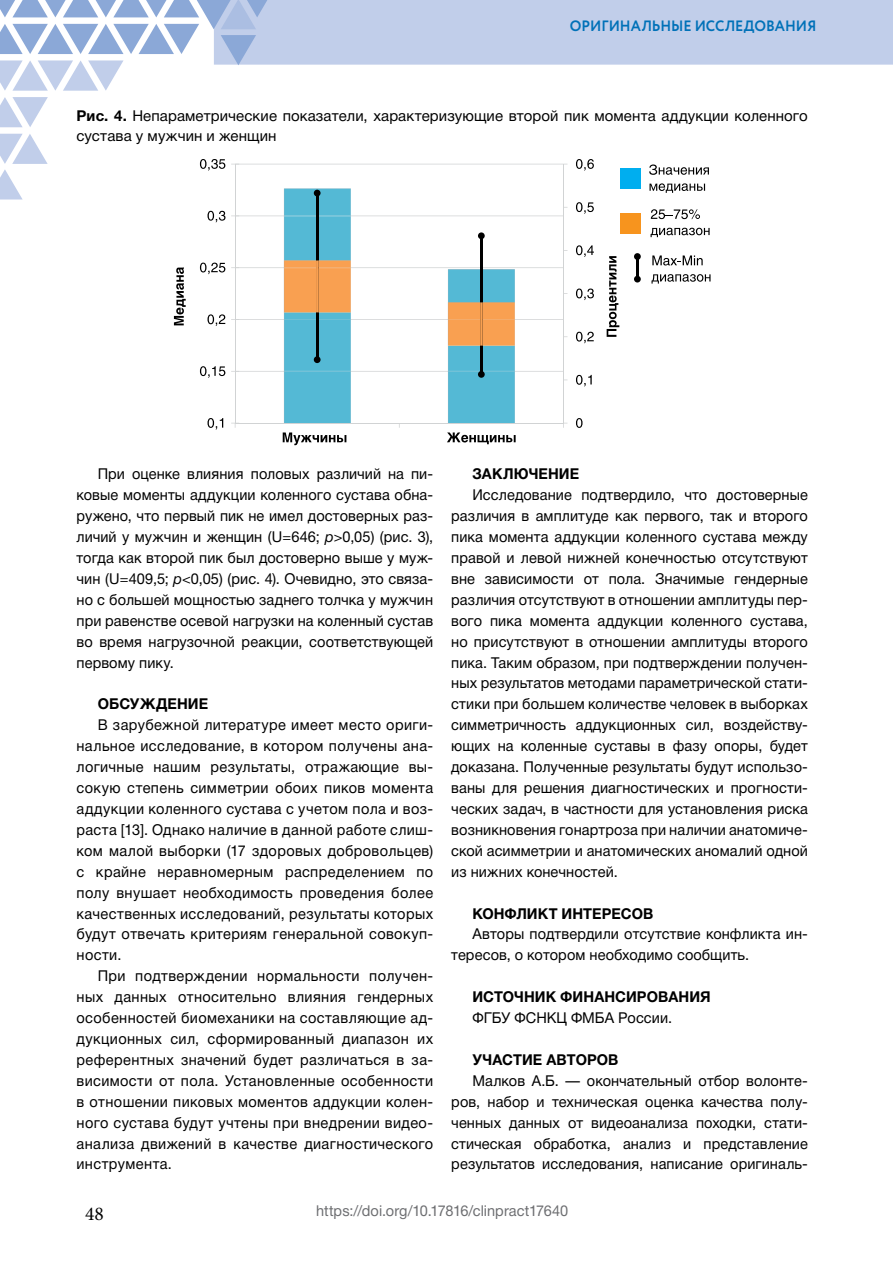
<style>
.page{position:relative;width:893px;height:1263px;background:#fff}
.page>*{position:absolute;margin:0;border:0;box-sizing:border-box;transform-origin:0 0}
.t1{font:19.5px "Minion Pro";color:#000}
.t2{font:15px/20.9px "Helvetica Neue Cyr";letter-spacing:.01em;color:#000;text-align:justify}
.t3{font:700 15px "Helvetica Neue Cyr";letter-spacing:.005em;color:#000}
.t4{font:15px "Helvetica Neue Cyr";letter-spacing:.005em;color:#6d6e71}
.t5{font:700 15px "Circe";letter-spacing:-.005em;color:#0071b8;scale:.95 1}
.s1{font-weight:700}
.s2{font-style:italic}
</style>
<div class="page">
<svg style="left:0;top:97px;width:48px;height:30px"></svg>
<svg style="left:0;top:134px;width:48px;height:65px"></svg>
<svg style="left:0;top:0;width:893px;height:91px"></svg>
<hr style="left:235px;top:371px;width:328px;height:1px;background:#d1d3d4">
<hr style="left:235px;top:319px;width:328px;height:1px;background:#d1d3d4">
<hr style="left:235px;top:267px;width:328px;height:1px;background:#d1d3d4">
<hr style="left:235px;top:216px;width:328px;height:1px;background:#d1d3d4">
<hr style="left:235px;top:164px;width:328px;height:1px;background:#d1d3d4">
<div style="left:284px;top:188px;width:67px;height:235px;background:#54b9d5"></div>
<img style="left:284px;top:215px;width:67px;height:157px">
<div style="left:448px;top:269px;width:67px;height:154px;background:#54b9d5"></div>
<img style="left:448px;top:371px;width:67px;height:1px">
<hr style="left:563px;top:164px;width:1px;height:259px;background:#d1d3d4">
<hr style="left:235px;top:164px;width:1px;height:259px;background:#d1d3d4">
<hr style="left:235px;top:423px;width:328px;height:1px;background:#d1d3d4">
<hr style="left:316px;top:193px;width:2px;height:167px;background:#000">
<div style="left:314px;top:356px;width:7px;height:7px;background:#000;border-radius:50%"></div>
<div style="left:314px;top:190px;width:7px;height:6px;background:#000;border-radius:50%"></div>
<hr style="left:480px;top:236px;width:2px;height:138px;background:#000">
<div style="left:478px;top:371px;width:7px;height:7px;background:#000;border-radius:50%"></div>
<div style="left:478px;top:232px;width:7px;height:7px;background:#000;border-radius:50%"></div>
<img style="left:284px;top:260px;width:67px;height:52px">
<img style="left:284px;top:267px;width:67px;height:1px">
<img style="left:316px;top:260px;width:2px;height:52px">
<img style="left:448px;top:302px;width:67px;height:44px">
<img style="left:448px;top:319px;width:67px;height:1px">
<img style="left:480px;top:302px;width:2px;height:44px">
<svg style="left:576px;top:418px;width:6px;height:10px"></svg>
<svg style="left:576px;top:375px;width:16px;height:11px"></svg>
<svg style="left:576px;top:332px;width:18px;height:11px"></svg>
<svg style="left:576px;top:289px;width:18px;height:11px"></svg>
<svg style="left:576px;top:245px;width:18px;height:12px"></svg>
<svg style="left:576px;top:202px;width:18px;height:12px"></svg>
<svg style="left:576px;top:159px;width:18px;height:12px"></svg>
<svg style="left:208px;top:418px;width:15px;height:12px"></svg>
<svg style="left:200px;top:366px;width:25px;height:12px"></svg>
<svg style="left:208px;top:314px;width:17px;height:12px"></svg>
<svg style="left:200px;top:263px;width:25px;height:11px"></svg>
<svg style="left:208px;top:211px;width:17px;height:11px"></svg>
<svg style="left:200px;top:159px;width:25px;height:12px"></svg>
<svg style="left:283px;top:432px;width:63px;height:13px"></svg>
<svg style="left:447px;top:432px;width:69px;height:12px"></svg>
<svg style="left:607px;top:256px;width:12px;height:81px"></svg>
<svg style="left:174px;top:267px;width:12px;height:58px"></svg>
<svg style="left:652px;top:255px;width:51px;height:10px"></svg>
<svg style="left:651px;top:274px;width:59px;height:10px"></svg>
<hr style="left:636px;top:256px;width:2px;height:23px;background:#000">
<div style="left:634px;top:276px;width:7px;height:6px;background:#000;border-radius:50%"></div>
<div style="left:634px;top:253px;width:7px;height:7px;background:#000;border-radius:50%"></div>
<div style="left:620px;top:213px;width:21px;height:21px;background:#f7941e"></div>
<div style="left:620px;top:168px;width:21px;height:21px;background:#00aeef"></div>
<svg style="left:649px;top:164px;width:60px;height:11px"></svg>
<svg style="left:649px;top:183px;width:56px;height:10px"></svg>
<svg style="left:651px;top:209px;width:49px;height:10px"></svg>
<svg style="left:651px;top:228px;width:59px;height:9px"></svg>
<p class="t5" style="left:570px;top:15px;width:261px">ОРИГИНАЛЬНЫЕ ИССЛЕДОВАНИЯ</p>
<p class="t2" style="left:77px;top:106px;width:733px;line-height:19.5px"><span class="s1">Рис. 4.</span> Непараметрические показатели, характеризующие второй пик момента аддукции коленного сустава у мужчин и женщин</p>
<p class="t2" style="left:77px;top:464px;width:358px;text-indent:21px">При оценке влияния половых различий на пи&shy;ковые моменты аддукции коленного сустава обна&shy;ружено, что первый пик не имел достоверных раз&shy;личий у мужчин и женщин (U=646; <span class="s2">p</span>&gt;0,05) (рис. 3), тогда как второй пик был достоверно выше у муж&shy;чин (U=409,5; <span class="s2">p</span>&lt;0,05) (рис. 4). Очевидно, это связа&shy;но с большей мощностью заднего толчка у мужчин при равенстве осевой нагрузки на коленный сустав во время нагрузочной реакции, соответствующей первому пику.</p>
<p class="t3" style="left:98px;top:696px;width:112px">ОБСУЖДЕНИЕ</p>
<p class="t2" style="left:77px;top:715px;width:358px;text-indent:21px">В зарубежной литературе имеет место ориги&shy;нальное исследование, в котором получены ана&shy;логичные нашим результаты, отражающие вы&shy;сокую степень симметрии обоих пиков момента аддукции коленного сустава с учетом пола и воз&shy;раста [13]. Однако наличие в данной работе слиш&shy;ком малой выборки (17 здоровых добровольцев) с крайне неравномерным распределением по полу внушает необходимость проведения более качественных исследований, результаты которых будут отвечать критериям генеральной совокуп&shy;ности.</p>
<p class="t2" style="left:77px;top:966px;width:358px;text-indent:21px">При подтверждении нормальности получен&shy;ных данных относительно влияния гендерных особенностей биомеханики на составляющие ад&shy;дукционных сил, сформированный диапазон их референтных значений будет различаться в за&shy;висимости от пола. Установленные особенности в отношении пиковых моментов аддукции колен&shy;ного сустава будут учтены при внедрении видео&shy;анализа движений в качестве диагностического инструмента.</p>
<p class="t3" style="left:472px;top:466px;width:108px">ЗАКЛЮЧЕНИЕ</p>
<p class="t2" style="left:451px;top:485px;width:358px;text-indent:21px">Исследование подтвердило, что достоверные различия в амплитуде как первого, так и второго пика момента аддукции коленного сустава между правой и левой нижней конечностью отсутствуют вне зависимости от пола. Значимые гендерные различия отсутствуют в отношении амплитуды пер&shy;вого пика момента аддукции коленного сустава, но присутствуют в отношении амплитуды второго пика. Таким образом, при подтверждении получен&shy;ных результатов методами параметрической стати&shy;стики при большем количестве человек в выборках симметричность аддукционных сил, воздейству&shy;ющих на коленные суставы в фазу опоры, будет доказана. Полученные результаты будут использо&shy;ваны для решения диагностических и прогности&shy;ческих задач, в частности для установления риска возникновения гонартроза при наличии анатомиче&shy;ской асимметрии и анатомических аномалий одной из нижних конечностей.</p>
<p class="t3" style="left:472px;top:905px;width:182px">КОНФЛИКТ ИНТЕРЕСОВ</p>
<p class="t2" style="left:451px;top:924px;width:358px;text-indent:21px">Авторы подтвердили отсутствие конфликта ин&shy;тересов, о котором необходимо сообщить.</p>
<p class="t3" style="left:472px;top:988px;width:240px">ИСТОЧНИК ФИНАНСИРОВАНИЯ</p>
<p class="t2" style="left:472px;top:1007px;width:201px">ФГБУ ФСНКЦ ФМБА России.</p>
<p class="t3" style="left:472px;top:1051px;width:147px">УЧАСТИЕ АВТОРОВ</p>
<p class="t2" style="left:451px;top:1070px;width:358px;text-indent:21px">Малков А.Б. — окончательный отбор волонте&shy;ров, набор и техническая оценка качества полу&shy;ченных данных от видеоанализа походки, стати&shy;стическая обработка, анализ и представление результатов исследования, написание оригиналь-</p>
<h1 class="t1" style="left:85px;top:1200px;width:20px">48</h1>
<p class="t4" style="left:316px;top:1203px;width:254px">https://doi.org/10.17816/clinpract17640</p>
</div>
